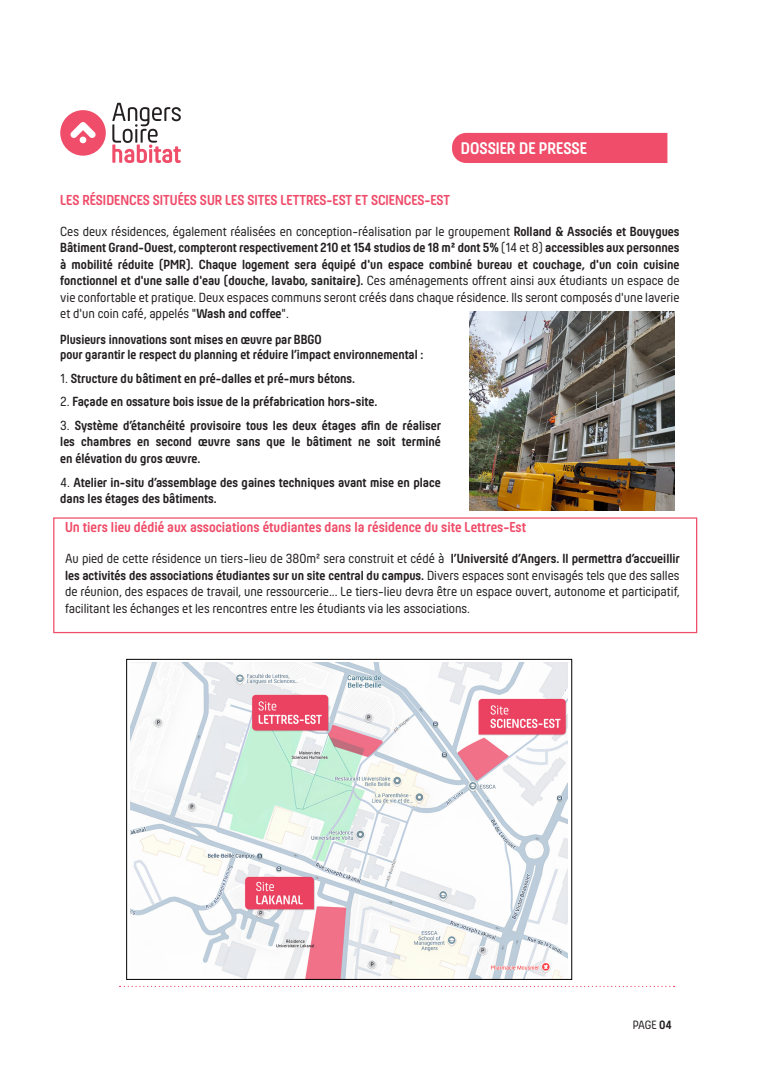
<style>
.page{position:relative;width:780px;height:1088px;background:#fff}
.page>*{position:absolute;margin:0;border:0;box-sizing:border-box;transform-origin:0 0}
.t1{font:700 17.5px "Hansom FY";color:#fff}
.t2{font:700 15px "Hansom FY";color:#ef4d69}
.t3{font:700 15px "Hansom FY";color:#ef4c6a}
.t4{font:700 13.75px/16.5px "Hansom FY";color:#231f20;text-align:justify}
.t5{font:13.75px/16.5px "Hansom FY";color:#231f20;text-align:justify}
.s1{font-weight:400}
.s2{font-weight:700}
</style>
<div class="page">
<svg style="left:112px;top:103px;width:69px;height:60px"></svg>
<div style="left:60px;top:110px;width:46px;height:46px;background:#ef4d69;border-radius:50%"></div>
<svg style="left:70px;top:122px;width:26px;height:21px"></svg>
<div style="left:452px;top:133px;width:215px;height:30px;background:#ef4d69"></div>
<svg style="left:120px;top:986px;width:554px;height:1px"></svg>
<div style="left:53px;top:517px;width:644px;height:116px;border:1px solid #ef4d69"></div>
<img style="left:469px;top:312px;width:205px;height:198px">
<img style="left:131px;top:662px;width:436px;height:315px">
<div style="left:126px;top:659px;width:446px;height:320px;border:1px solid #000"></div>
<p class="t1" style="left:461px;top:138px;width:127px">DOSSIER DE PRESSE</p>
<p class="t3" style="left:60px;top:192px;width:391px">LES RÉSIDENCES SITUÉES SUR LES SITES LETTRES-EST ET SCIENCES-EST</p>
<p class="t4" style="left:60px;top:223px;width:620px"><span class="s1">Ces deux résidences, également réalisées en conception-réalisation par le groupement</span> Rolland &amp; Associés et Bouygues Bâtiment Grand-Ouest, compteront respectivement 210 et 154 studios de 18 m² dont 5% <span class="s1">(14 et 8)</span> accessibles aux personnes à mobilité réduite (PMR). Chaque logement sera équipé d'un espace combiné bureau et couchage, d'un coin cuisine fonctionnel et d'une salle d'eau (douche, lavabo, sanitaire). <span class="s1">Ces aménagements offrent ainsi aux étudiants un espace de vie confortable et pratique. Deux espaces communs seront créés dans chaque résidence. Ils seront composés d'une laverie et d'un coin café, appelés "</span>Wash and coffee<span class="s1">".</span></p>
<p class="t4" style="left:60px;top:332px;width:364px;line-height:15px">Plusieurs innovations sont mises en œuvre par BBGO<br>pour garantir le respect du planning et réduire l’impact environnemental :</p>
<p class="t4" style="left:60px;top:370px;width:296px"><span class="s1">1.</span> Structure du bâtiment en pré-dalles et pré-murs bétons.</p>
<p class="t4" style="left:60px;top:393px;width:318px"><span class="s1">2.</span> Façade en ossature bois issue de la préfabrication hors-site.</p>
<p class="t4" style="left:60px;top:417px;width:382px"><span class="s1">3.</span> Système d’étanchéité provisoire tous les deux étages afin de réaliser les chambres en second œuvre sans que le bâtiment ne soit terminé en élévation du gros œuvre.</p>
<p class="t4" style="left:60px;top:474px;width:382px"><span class="s1">4.</span> Atelier in-situ d’assemblage des gaines techniques avant mise en place dans les étages des bâtiments.</p>
<p class="t2" style="left:65px;top:519px;width:462px">Un tiers lieu dédié aux associations étudiantes dans la résidence du site Lettres-Est</p>
<p class="t5" style="left:65px;top:550px;width:616px">Au pied de cette résidence un tiers-lieu de 380m² sera construit et cédé à <span class="s2">l’Université d’Angers. Il permettra d’accueillir les activités des associations étudiantes sur un site central du campus.</span> Divers espaces sont envisagés tels que des salles de réunion, des espaces de travail, une ressourcerie... Le tiers-lieu devra être un espace ouvert, autonome et participatif, facilitant les échanges et les rencontres entre les étudiants via les associations.</p>
</div>
